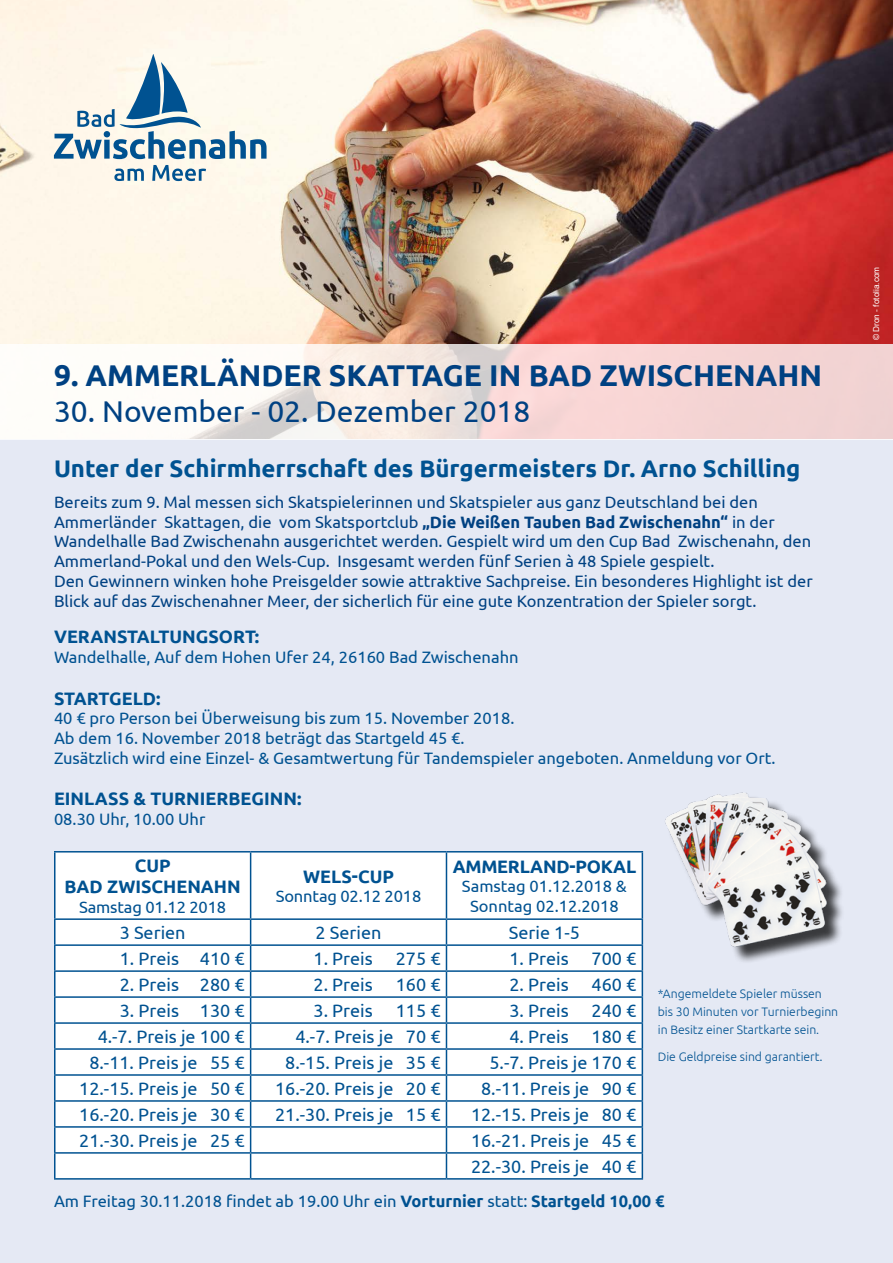
<style>
.page{position:relative;width:893px;height:1263px;background:#e5e9f4}
.page>*{position:absolute;margin:0;border:0;box-sizing:border-box;transform-origin:0 0}
.t1{font:700 30px "Ubuntu";color:#004182}
.t2{font:30px "Ubuntu";color:#004182}
.t3{font:700 24px "Ubuntu";color:#005291}
.t4{font:18px/26px "Ubuntu";color:#005291}
.t5{font:700 18px/21.6px "Ubuntu";color:#005291;text-align:center}
.t6{font:16.5px/19.8px "Ubuntu";color:#004182}
.t7{font:16.5px/19.8px "Ubuntu";color:#005291}
.t8{font:300 12.3px/18px "Ubuntu";color:#005291}
.t9{font:8.25px "Arial";color:#fff}
.s1{font-weight:700}
.s2{font-size:13.05px}
</style>
<div class="page">
<img style="left:0;top:0;width:893px;height:344px">
<svg style="left:0;top:344px;width:893px;height:96px;background:#f6e4e2"></svg>
<div style="left:56px;top:852px;width:586px;height:326px;background:#fff"></div>
<hr style="left:54px;top:851px;width:197px;height:1px;background:#005291">
<hr style="left:54px;top:852px;width:2px;height:66px;background:#005291">
<hr style="left:251px;top:851px;width:195px;height:1px;background:#005291">
<hr style="left:250px;top:852px;width:1px;height:66px;background:#005291">
<hr style="left:446px;top:851px;width:197px;height:1px;background:#005291">
<hr style="left:446px;top:852px;width:1px;height:66px;background:#005291">
<hr style="left:642px;top:852px;width:1px;height:66px;background:#005291">
<hr style="left:54px;top:918px;width:197px;height:2px;background:#005291">
<hr style="left:54px;top:920px;width:2px;height:24px;background:#005291">
<hr style="left:251px;top:918px;width:195px;height:2px;background:#005291">
<hr style="left:446px;top:918px;width:197px;height:2px;background:#005291">
<hr style="left:54px;top:944px;width:197px;height:2px;background:#005291">
<hr style="left:54px;top:946px;width:2px;height:24px;background:#005291">
<hr style="left:251px;top:944px;width:195px;height:2px;background:#005291">
<hr style="left:446px;top:944px;width:197px;height:2px;background:#005291">
<hr style="left:54px;top:970px;width:197px;height:2px;background:#005291">
<hr style="left:54px;top:972px;width:2px;height:24px;background:#005291">
<hr style="left:251px;top:970px;width:195px;height:2px;background:#005291">
<hr style="left:446px;top:970px;width:197px;height:2px;background:#005291">
<hr style="left:54px;top:996px;width:197px;height:2px;background:#005291">
<hr style="left:54px;top:998px;width:2px;height:24px;background:#005291">
<hr style="left:251px;top:996px;width:195px;height:2px;background:#005291">
<hr style="left:446px;top:996px;width:197px;height:2px;background:#005291">
<hr style="left:54px;top:1022px;width:197px;height:2px;background:#005291">
<hr style="left:54px;top:1024px;width:2px;height:24px;background:#005291">
<hr style="left:251px;top:1022px;width:195px;height:2px;background:#005291">
<hr style="left:446px;top:1022px;width:197px;height:2px;background:#005291">
<hr style="left:54px;top:1048px;width:197px;height:2px;background:#005291">
<hr style="left:54px;top:1050px;width:2px;height:24px;background:#005291">
<hr style="left:251px;top:1048px;width:195px;height:2px;background:#005291">
<hr style="left:446px;top:1048px;width:197px;height:2px;background:#005291">
<hr style="left:54px;top:1074px;width:197px;height:2px;background:#005291">
<hr style="left:54px;top:1076px;width:2px;height:24px;background:#005291">
<hr style="left:251px;top:1074px;width:195px;height:2px;background:#005291">
<hr style="left:446px;top:1074px;width:197px;height:2px;background:#005291">
<hr style="left:54px;top:1100px;width:197px;height:2px;background:#005291">
<hr style="left:54px;top:1102px;width:2px;height:24px;background:#005291">
<hr style="left:251px;top:1100px;width:195px;height:2px;background:#005291">
<hr style="left:446px;top:1100px;width:197px;height:2px;background:#005291">
<hr style="left:54px;top:1126px;width:197px;height:2px;background:#005291">
<hr style="left:54px;top:1128px;width:2px;height:24px;background:#005291">
<hr style="left:251px;top:1126px;width:195px;height:2px;background:#005291">
<hr style="left:446px;top:1126px;width:197px;height:2px;background:#005291">
<hr style="left:54px;top:1152px;width:197px;height:2px;background:#005291">
<hr style="left:54px;top:1154px;width:2px;height:24px;background:#005291">
<hr style="left:251px;top:1152px;width:195px;height:2px;background:#005291">
<svg style="left:250px;top:920px;width:1px;height:258px"></svg>
<hr style="left:446px;top:1152px;width:197px;height:2px;background:#005291">
<svg style="left:446px;top:920px;width:1px;height:258px"></svg>
<svg style="left:642px;top:920px;width:1px;height:258px"></svg>
<hr style="left:54px;top:1178px;width:197px;height:1px;background:#005291">
<hr style="left:251px;top:1178px;width:195px;height:1px;background:#005291">
<hr style="left:446px;top:1178px;width:197px;height:1px;background:#005291">
<div style="left:668px;top:795px;width:176px;height:169px;background:#000;opacity:.75"></div>
<img style="left:665px;top:792px;width:171px;height:159px">
<svg style="left:114px;top:169px;width:30px;height:12px"></svg>
<svg style="left:152px;top:165px;width:54px;height:16px"></svg>
<svg style="left:54px;top:54px;width:213px;height:105px;background:#c6d3d7"></svg>
<h1 class="t1" style="left:54px;top:357px;width:770px">9. AMMERLÄNDER SKATTAGE IN BAD ZWISCHENAHN</h1>
<h1 class="t2" style="left:54px;top:393px;width:478px">30. November - 02. Dezember 2018</h1>
<h2 class="t3" style="left:54px;top:454px;width:748px">UNTER DER SCHIRMHERRSCHAFT DES BÜRGERMEISTERS DR. ARNO SCHILLING</h2>
<p class="t6" style="left:54px;top:492px;width:760px">Bereits zum 9. Mal messen sich Skatspielerinnen und Skatspieler aus ganz Deutschland bei den Ammerländer Skattagen, die vom Skatsportclub <span class="s1">„DIE WEIßEN TAUBEN BAD ZWISCHENAHN“</span> in der Wandelhalle Bad Zwischenahn ausgerichtet werden. Gespielt wird um den Cup Bad Zwischenahn, den Ammerland-Pokal und den Wels-Cup. Insgesamt werden fünf Serien à 48 Spiele gespielt.<br>Den Gewinnern winken hohe Preisgelder sowie attraktive Sachpreise. Ein besonderes Highlight ist der Blick auf das Zwischenahner Meer, der sicherlich für eine gute Konzentration der Spieler sorgt.</p>
<p class="t5" style="left:54px;top:626px;width:207px">VERANSTALTUNGSORT:</p>
<p class="t7" style="left:54px;top:647px;width:466px">Wandelhalle, Auf dem Hohen Ufer 24, 26160 Bad Zwischenahn</p>
<p class="t5" style="left:54px;top:687px;width:108px">STARTGELD:</p>
<p class="t7" style="left:54px;top:708px;width:723px">40 € pro Person bei Überweisung bis zum 15. November 2018.<br>Ab dem 16. November 2018 beträgt das Startgeld 45 €.<br>Zusätzlich wird eine Einzel- &amp; Gesamtwertung für Tandemspieler angeboten. Anmeldung vor Ort.</p>
<p class="t5" style="left:54px;top:788px;width:54px">EINLASS</p>
<p class="t5" style="left:133px;top:788px;width:169px">&amp; TURNIERBEGINN:</p>
<p class="t7" style="left:54px;top:809px;width:153px">08.30 Uhr, 10.00 Uhr</p>
<p class="t5" style="left:65px;top:854px;width:178px">CUP<br>BAD ZWISCHENAHN</p>
<p class="t7" style="left:79px;top:897px;width:149px">Samstag 01.12 2018</p>
<p class="t5" style="left:453px;top:855px;width:185px">AMMERLAND-POKAL</p>
<p class="t7" style="left:462px;top:876px;width:166px;text-align:center">Samstag 01.12.2018 &amp;<br>Sonntag 02.12.2018</p>
<p class="t5" style="left:303px;top:865px;width:92px">WELS-CUP</p>
<p class="t7" style="left:276px;top:886px;width:147px">Sonntag 02.12 2018</p>
<p class="t4" style="left:120px;top:919px;width:67px">3 Serien</p>
<p class="t4" style="left:316px;top:919px;width:67px">2 Serien</p>
<p class="t4" style="left:509px;top:919px;width:73px">Serie 1-5</p>
<p class="t4" style="left:120px;top:945px;width:126px">1. Preis 410 €</p>
<p class="t4" style="left:314px;top:945px;width:61px">1. Preis</p>
<p class="t4" style="left:396px;top:945px;width:46px">275 €</p>
<p class="t4" style="left:509px;top:945px;width:61px">1. Preis</p>
<p class="t4" style="left:592px;top:945px;width:46px">700 €</p>
<p class="t4" style="left:120px;top:971px;width:126px">2. Preis 280 €</p>
<p class="t4" style="left:314px;top:971px;width:61px">2. Preis</p>
<p class="t4" style="left:396px;top:971px;width:46px">160 €</p>
<p class="t4" style="left:509px;top:971px;width:61px">2. Preis</p>
<p class="t4" style="left:592px;top:971px;width:46px">460 €</p>
<p class="t4" style="left:120px;top:997px;width:126px">3. Preis 130 €</p>
<p class="t4" style="left:314px;top:997px;width:61px">3. Preis</p>
<p class="t4" style="left:396px;top:997px;width:46px">115 €</p>
<p class="t4" style="left:509px;top:997px;width:61px">3. Preis</p>
<p class="t4" style="left:592px;top:997px;width:46px">240 €</p>
<p class="t4" style="left:98px;top:1023px;width:148px">4.-7. Preis je 100 €</p>
<p class="t4" style="left:295px;top:1023px;width:147px">4.-7. Preis je 70 €</p>
<p class="t4" style="left:509px;top:1023px;width:61px">4. Preis</p>
<p class="t4" style="left:592px;top:1023px;width:46px">180 €</p>
<p class="t4" style="left:89px;top:1049px;width:157px">8.-11. Preis je 55 €</p>
<p class="t4" style="left:285px;top:1049px;width:157px">8.-15. Preis je 35 €</p>
<p class="t4" style="left:489px;top:1049px;width:148px">5.-7. Preis je 170 €</p>
<p class="t4" style="left:79px;top:1075px;width:167px">12.-15. Preis je 50 €</p>
<p class="t4" style="left:275px;top:1075px;width:167px">16.-20. Preis je 20 €</p>
<p class="t4" style="left:481px;top:1075px;width:157px">8.-11. Preis je 90 €</p>
<p class="t4" style="left:79px;top:1101px;width:167px">16.-20. Preis je 30 €</p>
<p class="t4" style="left:275px;top:1101px;width:167px">21.-30. Preis je 15 €</p>
<p class="t4" style="left:471px;top:1101px;width:167px">12.-15. Preis je 80 €</p>
<p class="t4" style="left:79px;top:1127px;width:167px">21.-30. Preis je 25 €</p>
<p class="t4" style="left:471px;top:1127px;width:167px">16.-21. Preis je 45 €<br>22.-30. Preis je 40 €</p>
<p class="t7" style="left:54px;top:1191px;width:612px">Am Freitag 30.11.2018 findet ab 19.00 Uhr ein <span class="s1">VORTURNIER</span> statt: <span class="s1">STARTGELD 10,00 €</span></p>
<p class="t8" style="left:658px;top:984px;width:182px">*Angemeldete Spieler müssen bis 30 Minuten vor Turnierbeginn in Besitz einer Startkarte sein.</p>
<p class="t8" style="left:658px;top:1047px;width:167px">Die Geldpreise sind garantiert<span class="s2">.</span></p>
<p class="t9" style="left:871px;top:340px;width:75px;rotate:-90deg">© Dron - fotolia.com</p>
</div>
